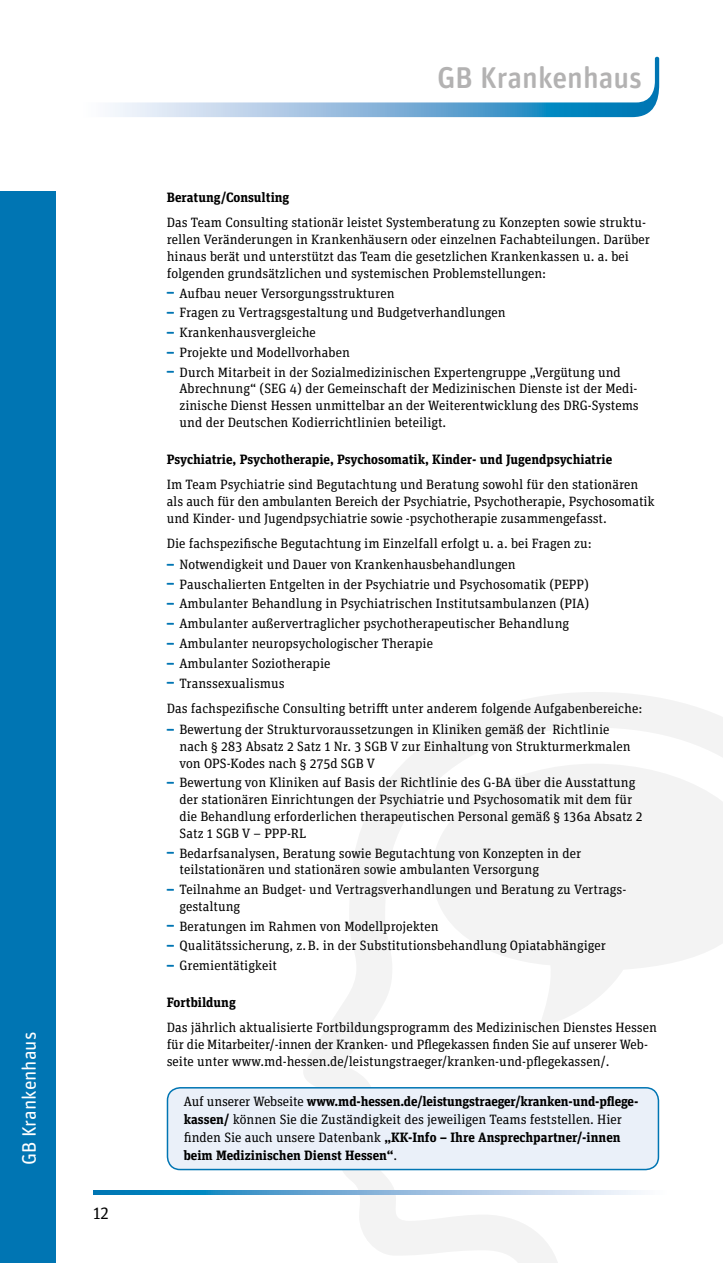
<style>
.page{position:relative;width:723px;height:1263px;background:#fff}
.page>*{position:absolute;margin:0;border:0;box-sizing:border-box;transform-origin:0 0}
.t1{font:500 30px "Unit Rounded OT";color:#b3b2b2}
.t2{font:19.5px "Unit Rounded OT";color:#fff}
.t3{font:16.5px "Unit Slab OT";color:#000}
.P_ZAB_12{font:13.5px/16.8px "Unit Slab OT";color:#000}
.P_ZAB_12-2{font:700 13.5px/18px "Unit Slab OT";color:#000}
.s1{font-weight:400}
</style>
<div class="page">
<svg style="left:303px;top:692px;width:420px;height:571px"></svg>
<div style="left:0;top:191px;width:55px;height:1072px;background:#0075b3"></div>
<svg style="left:94px;top:1191px;width:629px;height:4px"></svg>
<svg style="left:110px;top:57px;width:549px;height:60px"></svg>
<div style="left:167px;top:1088px;width:491px;height:81px;background:#eaf0f9;border-radius:13px"></div>
<div style="left:167px;top:1087px;width:492px;height:83px;border:2px solid #0075b3;border-radius:13px"></div>
<h2 class="t2" style="left:17px;top:1165px;width:135px;rotate:-90deg">GB Krankenhaus</h2>
<p class="t3" style="left:93px;top:1202px;width:17px">12</p>
<h1 class="t1" style="left:437px;top:58px;width:207px">GB Krankenhaus</h1>
<p class="P_ZAB_12-2" style="left:167px;top:188px;width:124px">Beratung/Consulting</p>
<p class="P_ZAB_12" style="left:167px;top:214px;width:485px">Das Team Consulting stationär leistet Systemberatung zu Konzepten sowie struktu&shy;rellen Veränderungen in Krankenhäusern oder einzelnen Fachabteilungen. Darüber hinaus berät und unterstützt das Team die gesetzlichen Krankenkassen u. a. bei folgenden grundsätzlichen und systemischen Problemstellungen:</p>
<p class="P_ZAB_12" style="left:179px;top:284px;width:216px">Aufbau neuer Versorgungsstrukturen</p>
<p class="P_ZAB_12" style="left:179px;top:304px;width:328px">Fragen zu Vertragsgestaltung und Budgetverhandlungen</p>
<p class="P_ZAB_12" style="left:179px;top:324px;width:138px">Krankenhausvergleiche</p>
<p class="P_ZAB_12" style="left:179px;top:344px;width:172px">Projekte und Modellvorhaben</p>
<p class="P_ZAB_12" style="left:179px;top:363px;width:461px">Durch Mitarbeit in der Sozialmedizinischen Expertengruppe „Vergütung und Abrechnung“ (SEG 4) der Gemeinschaft der Medizinischen Dienste ist der Medi&shy;zinische Dienst Hessen unmittelbar an der Weiterentwicklung des DRG-Systems und der Deutschen Kodierrichtlinien beteiligt.</p>
<p class="P_ZAB_12-2" style="left:167px;top:450px;width:447px">Psychiatrie, Psychotherapie, Psychosomatik, Kinder- und Jugendpsychiatrie</p>
<p class="P_ZAB_12" style="left:167px;top:476px;width:489px">Im Team Psychiatrie sind Begutachtung und Beratung sowohl für den stationären als auch für den ambulanten Bereich der Psychiatrie, Psychotherapie, Psychosomatik und Kinder- und Jugendpsychiatrie sowie -psychotherapie zusammengefasst.</p>
<p class="P_ZAB_12" style="left:167px;top:535px;width:427px">Die fachspezifische Begutachtung im Einzelfall erfolgt u. a. bei Fragen zu:</p>
<p class="P_ZAB_12" style="left:179px;top:556px;width:338px">Notwendigkeit und Dauer von Krankenhausbehandlungen</p>
<p class="P_ZAB_12" style="left:179px;top:575px;width:411px">Pauschalierten Entgelten in der Psychiatrie und Psychosomatik (PEPP)</p>
<p class="P_ZAB_12" style="left:179px;top:595px;width:411px">Ambulanter Behandlung in Psychiatrischen Institutsambulanzen (PIA)</p>
<p class="P_ZAB_12" style="left:179px;top:615px;width:391px">Ambulanter außervertraglicher psychotherapeutischer Behandlung</p>
<p class="P_ZAB_12" style="left:179px;top:635px;width:255px">Ambulanter neuropsychologischer Therapie</p>
<p class="P_ZAB_12" style="left:179px;top:655px;width:152px">Ambulanter Soziotherapie</p>
<p class="P_ZAB_12" style="left:179px;top:674px;width:107px">Transsexualismus</p>
<p class="P_ZAB_12" style="left:167px;top:700px;width:477px">Das fachspezifische Consulting betrifft unter anderem folgende Aufgabenbereiche:</p>
<p class="P_ZAB_12" style="left:179px;top:721px;width:453px">Bewertung der Strukturvoraussetzungen in Kliniken gemäß der Richtlinie nach § 283 Absatz 2 Satz 1 Nr. 3 SGB V zur Einhaltung von Strukturmerkmalen von OPS-Kodes nach § 275d SGB V</p>
<p class="P_ZAB_12" style="left:179px;top:774px;width:464px">Bewertung von Kliniken auf Basis der Richtlinie des G-BA über die Ausstattung der stationären Einrichtungen der Psychiatrie und Psychosomatik mit dem für die Behandlung erforderlichen therapeutischen Personal gemäß § 136a Absatz 2<br>Satz 1 SGB V – PPP-RL</p>
<p class="P_ZAB_12" style="left:179px;top:844px;width:403px">Bedarfsanalysen, Beratung sowie Begutachtung von Konzepten in der teilstationären und stationären sowie ambulanten Versorgung</p>
<p class="P_ZAB_12" style="left:179px;top:881px;width:447px">Teilnahme an Budget- und Vertragsverhandlungen und Beratung zu Vertrags&shy;gestaltung</p>
<p class="P_ZAB_12" style="left:179px;top:917px;width:261px">Beratungen im Rahmen von Modellprojekten</p>
<p class="P_ZAB_12" style="left:179px;top:937px;width:428px">Qualitätssicherung, z.B. in der Substitutionsbehandlung Opiatabhängiger</p>
<p class="P_ZAB_12" style="left:179px;top:957px;width:99px">Gremientätigkeit</p>
<p class="P_ZAB_12-2" style="left:167px;top:993px;width:71px">Fortbildung</p>
<p class="P_ZAB_12" style="left:167px;top:1019px;width:492px">Das jährlich aktualisierte Fortbildungsprogramm des Medizinischen Dienstes Hessen für die Mitarbeiter/-innen der Kranken- und Pflegekassen finden Sie auf unserer Web&shy;seite unter www.md-hessen.de/leistungstraeger/kranken-und-pflegekassen/.</p>
<p class="P_ZAB_12-2" style="left:184px;top:1092px;width:455px"><span class="s1">Auf unserer Webseite</span> www.md-hessen.de/leistungstraeger/kranken-und-pflege&shy;kassen/ <span class="s1">können Sie die Zuständigkeit des jeweiligen Teams feststellen. Hier finden Sie auch unsere Datenbank</span> „KK-Info – Ihre Ansprechpartner/-innen beim Medizinischen Dienst Hessen“<span class="s1">.</span></p>
</div>
